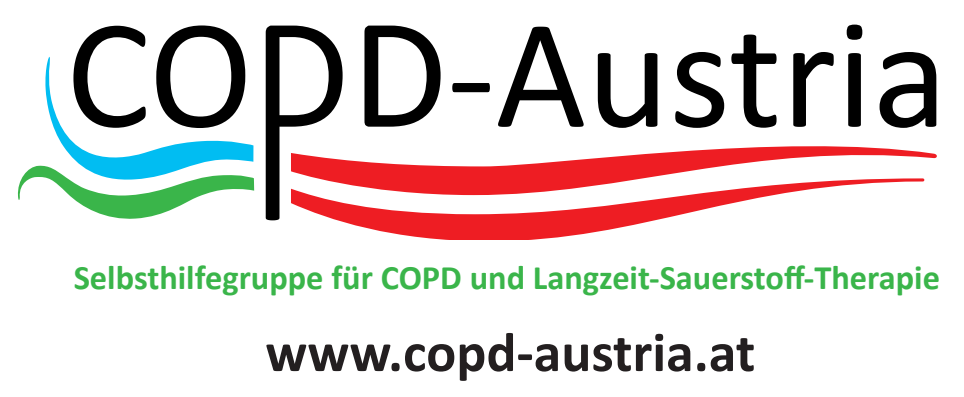
<style>
.page{position:relative;width:964px;height:397px;background:#fff}
.page>*{position:absolute;margin:0;border:0;box-sizing:border-box;transform-origin:0 0}
.t1{font:157.2px "Calibri";color:#000}
.t2{font:700 56px "Calibri";color:#231f20}
.t3{font:700 34.4px "Calibri";color:#3ab54a}
</style>
<div class="page">
<svg style="left:266px;top:26px;width:77px;height:194px"></svg>
<svg style="left:77px;top:26px;width:69px;height:27px"></svg>
<svg style="left:160px;top:25px;width:83px;height:28px"></svg>
<svg style="left:364px;top:26px;width:76px;height:101px"></svg>
<svg style="left:291px;top:131px;width:646px;height:47px"></svg>
<svg style="left:291px;top:178px;width:634px;height:62px"></svg>
<svg style="left:45px;top:53px;width:208px;height:112px"></svg>
<svg style="left:17px;top:165px;width:237px;height:54px"></svg>
<svg style="left:452px;top:83px;width:38px;height:9px"></svg>
<h1 class="t1" style="left:495px;top:-35px;width:454px">Austria</h1>
<p class="t3" style="left:74px;top:253px;width:868px">Selbsthilfegruppe für COPD und Langzeit-Sauerstoff-Therapie</p>
<h2 class="t2" style="left:265px;top:313px;width:491px">www.copd-austria.at</h2>
</div>
